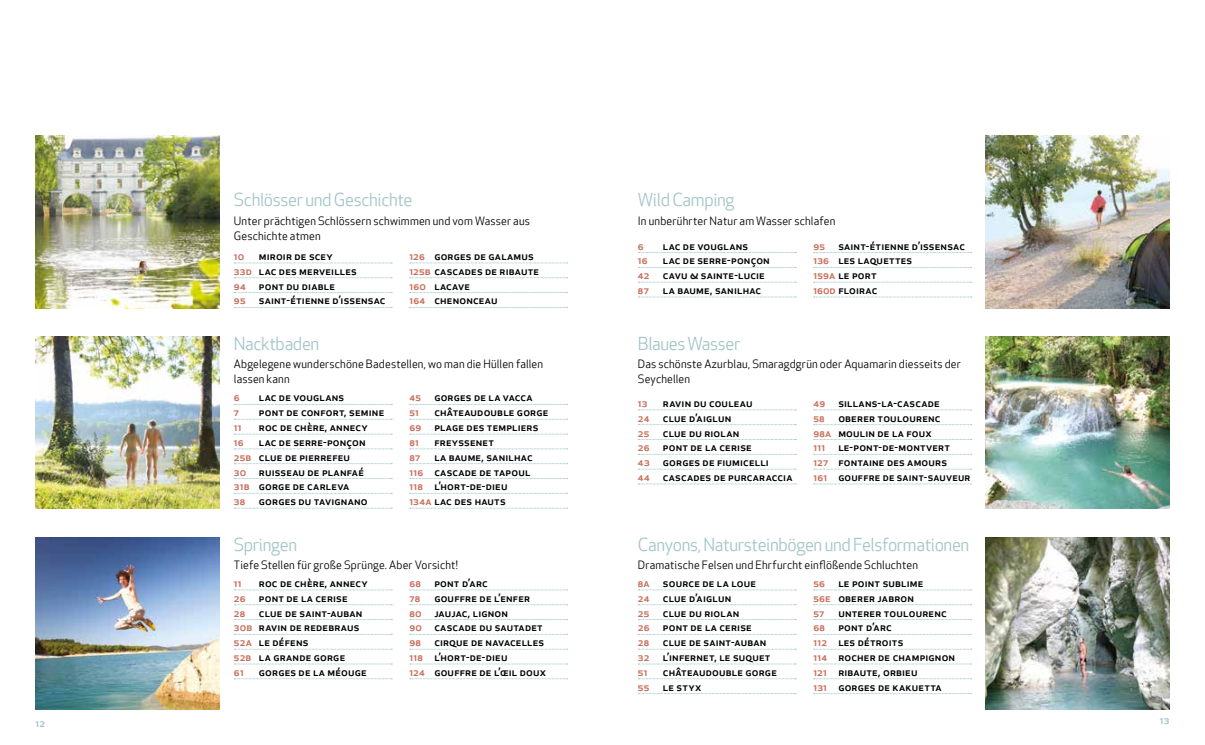
<style>
.page{position:relative;width:1205px;height:745px;background:#fff}
.page>*{position:absolute;margin:0;border:0;box-sizing:border-box;transform-origin:0 0}
.t1{font:17.5px "Apex New";letter-spacing:-.02em;color:#a3c5c8}
.t2{font:11.25px/14.8px "Apex New PS Medium Caps";letter-spacing:.015em;color:#000}
.t3{font:11.25px/15px "Apex New";letter-spacing:.015em;color:#000}
.t4{font:11.25px "Apex New PS Medium Caps";letter-spacing:.005em;color:#c86d59}
.t5{font:11.25px "Apex New PS Medium Caps";color:#a3c5c8}
.s1{color:#c86d59}
</style>
<div class="page">
<svg style="left:234px;top:404px;width:158px;height:1px"></svg>
<svg style="left:234px;top:418px;width:158px;height:1px"></svg>
<svg style="left:234px;top:433px;width:158px;height:1px"></svg>
<svg style="left:234px;top:448px;width:158px;height:1px"></svg>
<svg style="left:234px;top:463px;width:158px;height:1px"></svg>
<svg style="left:234px;top:478px;width:158px;height:1px"></svg>
<svg style="left:234px;top:507px;width:158px;height:1px"></svg>
<svg style="left:410px;top:404px;width:158px;height:1px"></svg>
<svg style="left:410px;top:418px;width:158px;height:1px"></svg>
<svg style="left:410px;top:433px;width:158px;height:1px"></svg>
<svg style="left:410px;top:448px;width:158px;height:1px"></svg>
<svg style="left:410px;top:463px;width:158px;height:1px"></svg>
<svg style="left:410px;top:478px;width:158px;height:1px"></svg>
<svg style="left:410px;top:507px;width:158px;height:1px"></svg>
<svg style="left:234px;top:589px;width:158px;height:1px"></svg>
<svg style="left:234px;top:604px;width:158px;height:1px"></svg>
<svg style="left:234px;top:648px;width:158px;height:1px"></svg>
<svg style="left:234px;top:663px;width:158px;height:1px"></svg>
<svg style="left:234px;top:678px;width:158px;height:1px"></svg>
<svg style="left:410px;top:589px;width:158px;height:1px"></svg>
<svg style="left:410px;top:604px;width:158px;height:1px"></svg>
<svg style="left:410px;top:648px;width:158px;height:1px"></svg>
<svg style="left:410px;top:663px;width:158px;height:1px"></svg>
<svg style="left:410px;top:678px;width:158px;height:1px"></svg>
<svg style="left:638px;top:252px;width:158px;height:1px"></svg>
<svg style="left:638px;top:267px;width:158px;height:1px"></svg>
<svg style="left:638px;top:282px;width:158px;height:1px"></svg>
<svg style="left:638px;top:296px;width:158px;height:1px"></svg>
<svg style="left:814px;top:252px;width:158px;height:1px"></svg>
<svg style="left:814px;top:267px;width:158px;height:1px"></svg>
<svg style="left:814px;top:282px;width:158px;height:1px"></svg>
<svg style="left:814px;top:296px;width:158px;height:1px"></svg>
<svg style="left:638px;top:409px;width:158px;height:1px"></svg>
<svg style="left:638px;top:424px;width:158px;height:1px"></svg>
<svg style="left:638px;top:439px;width:158px;height:1px"></svg>
<svg style="left:638px;top:468px;width:158px;height:1px"></svg>
<svg style="left:638px;top:483px;width:158px;height:1px"></svg>
<svg style="left:814px;top:409px;width:158px;height:1px"></svg>
<svg style="left:814px;top:424px;width:158px;height:1px"></svg>
<svg style="left:814px;top:439px;width:158px;height:1px"></svg>
<svg style="left:814px;top:468px;width:158px;height:1px"></svg>
<svg style="left:814px;top:483px;width:158px;height:1px"></svg>
<svg style="left:234px;top:262px;width:158px;height:1px"></svg>
<svg style="left:234px;top:277px;width:158px;height:1px"></svg>
<svg style="left:234px;top:292px;width:158px;height:1px"></svg>
<svg style="left:234px;top:307px;width:158px;height:1px"></svg>
<svg style="left:410px;top:262px;width:158px;height:1px"></svg>
<svg style="left:410px;top:277px;width:158px;height:1px"></svg>
<svg style="left:410px;top:292px;width:158px;height:1px"></svg>
<svg style="left:410px;top:307px;width:158px;height:1px"></svg>
<svg style="left:638px;top:589px;width:158px;height:1px"></svg>
<svg style="left:638px;top:604px;width:158px;height:1px"></svg>
<svg style="left:638px;top:648px;width:158px;height:1px"></svg>
<svg style="left:638px;top:663px;width:158px;height:1px"></svg>
<svg style="left:638px;top:678px;width:158px;height:1px"></svg>
<svg style="left:814px;top:589px;width:158px;height:1px"></svg>
<svg style="left:814px;top:604px;width:158px;height:1px"></svg>
<svg style="left:814px;top:648px;width:158px;height:1px"></svg>
<svg style="left:814px;top:663px;width:158px;height:1px"></svg>
<svg style="left:814px;top:678px;width:158px;height:1px"></svg>
<img style="left:35px;top:336px;width:185px;height:172px">
<img style="left:35px;top:537px;width:185px;height:172px">
<img style="left:985px;top:136px;width:184px;height:172px">
<img style="left:985px;top:336px;width:184px;height:172px">
<img style="left:35px;top:136px;width:185px;height:172px">
<img style="left:985px;top:537px;width:184px;height:172px">
<h1 class="t1" style="left:234px;top:190px;width:180px">Schlösser und Geschichte</h1>
<p class="t3" style="left:234px;top:214px;width:297px">Unter prächtigen Schlössern schwimmen und vom Wasser aus<br>Geschichte atmen</p>
<p class="t4" style="left:234px;top:249px;width:12px">10</p>
<p class="t2" style="left:234px;top:249px;width:153px;text-indent:25px">miroir de scey<br><span class="s1">33d</span> lac des merveilles<br><span class="s1">94</span> pont du diable<br><span class="s1">95</span> saint-étienne d’issensac</p>
<p class="t2" style="left:409px;top:249px;width:131px"><span class="s1">126</span> gorges de galamus<br><span class="s1">125b</span> cascades de ribaute<br><span class="s1">160</span> lacave<br><span class="s1">164</span> chenonceau</p>
<h1 class="t1" style="left:234px;top:333px;width:87px">Nacktbaden</h1>
<p class="t3" style="left:234px;top:357px;width:311px">Abgelegene wunderschöne Badestellen, wo man die Hüllen fallen lassen kann</p>
<p class="t4" style="left:234px;top:391px;width:7px">6</p>
<p class="t2" style="left:259px;top:390px;width:87px">lac de vouglans</p>
<p class="t4" style="left:234px;top:405px;width:7px">7</p>
<p class="t2" style="left:259px;top:405px;width:127px">pont de confort, semine</p>
<p class="t4" style="left:234px;top:420px;width:10px">11</p>
<p class="t2" style="left:259px;top:419px;width:110px">roc de chère, annecy</p>
<p class="t4" style="left:234px;top:435px;width:11px">16</p>
<p class="t2" style="left:234px;top:434px;width:135px;text-indent:25px">lac de serre-ponçon<br><span class="s1">25b</span> clue de pierrefeu<br><span class="s1">30</span> ruisseau de planfaé<br><span class="s1">31b</span> gorge de carleva<br><span class="s1">38</span> gorges du tavignano</p>
<p class="t2" style="left:409px;top:390px;width:125px"><span class="s1">45</span> gorges de la vacca<br><span class="s1">51</span></p>
<p class="t2" style="left:409px;top:405px;width:141px;text-indent:25px">châteaudouble gorge<br><span class="s1">69</span> plage des templiers<br><span class="s1">81</span></p>
<p class="t2" style="left:434px;top:434px;width:61px">freyssenet</p>
<p class="t2" style="left:409px;top:449px;width:125px;text-indent:25px">la baume, sanilhac<br><span class="s1">116</span> cascade de tapoul<br><span class="s1">118</span> l’hort-de-dieu<br><span class="s1">134a</span> lac des hauts</p>
<p class="t4" style="left:409px;top:450px;width:12px">87</p>
<h1 class="t1" style="left:234px;top:534px;width:65px">Springen</h1>
<p class="t3" style="left:234px;top:557px;width:225px">Tiefe Stellen für große Sprünge. Aber Vorsicht!</p>
<p class="t2" style="left:234px;top:575px;width:135px;text-indent:25px">roc de chère, annecy<br><span class="s1">26</span> pont de la cerise<br><span class="s1">28</span> clue de saint-auban<br><span class="s1">30b</span> ravin de redebraus<br><span class="s1">52a</span> le défens<br><span class="s1">52b</span> la grande gorge<br><span class="s1">61</span></p>
<p class="t4" style="left:234px;top:576px;width:10px">11</p>
<p class="t2" style="left:259px;top:664px;width:109px">gorges de la méouge</p>
<p class="t2" style="left:409px;top:575px;width:80px"><span class="s1">68</span> pont d’arc<br><span class="s1">78</span></p>
<p class="t2" style="left:409px;top:590px;width:138px;text-indent:25px">gouffre de l’enfer<br><span class="s1">80</span> jaujac, lignon<br><span class="s1">90</span> cascade du sautadet<br><span class="s1">98</span> cirque de navacelles<br><span class="s1">118</span> l’hort-de-dieu<br><span class="s1">124</span> gouffre de l’œil doux</p>
<h1 class="t1" style="left:638px;top:190px;width:98px">Wild Camping</h1>
<p class="t3" style="left:638px;top:214px;width:199px">In unberührter Natur am Wasser schlafen</p>
<p class="t4" style="left:638px;top:239px;width:7px">6</p>
<p class="t2" style="left:663px;top:238px;width:87px">lac de vouglans</p>
<p class="t4" style="left:638px;top:254px;width:11px">16</p>
<p class="t2" style="left:638px;top:253px;width:133px;text-indent:25px">lac de serre-ponçon<br><span class="s1">42</span> cavu &amp; sainte-lucie<br><span class="s1">87</span></p>
<p class="t2" style="left:663px;top:283px;width:100px">la baume, sanilhac</p>
<p class="t2" style="left:813px;top:238px;width:153px"><span class="s1">95</span> saint-étienne d’issensac<br><span class="s1">136</span> les laquettes<br><span class="s1">159a</span> le port<br><span class="s1">160d</span> floirac</p>
<h1 class="t1" style="left:638px;top:333px;width:104px">Blaues Wasser</h1>
<p class="t3" style="left:638px;top:357px;width:324px">Das schönste Azurblau, Smaragdgrün oder Aquamarin diesseits der<br>Seychellen</p>
<p class="t4" style="left:638px;top:396px;width:11px">13</p>
<p class="t2" style="left:638px;top:395px;width:156px;text-indent:25px">ravin du couleau<br><span class="s1">24</span> clue d’aiglun<br><span class="s1">25</span> clue du riolan<br><span class="s1">26</span> pont de la cerise<br><span class="s1">43</span> gorges de fiumicelli<br><span class="s1">44</span> cascades de purcaraccia</p>
<p class="t2" style="left:813px;top:395px;width:159px"><span class="s1">49</span> sillans-la-cascade<br><span class="s1">58</span> oberer toulourenc<br><span class="s1">98a</span> moulin de la foux<br><span class="s1">111</span> le-pont-de-montvert<br><span class="s1">127</span> fontaine des amours<br><span class="s1">161</span> gouffre de saint-sauveur</p>
<h1 class="t1" style="left:638px;top:534px;width:333px">Canyons, Natursteinbögen und Felsformationen</h1>
<p class="t3" style="left:638px;top:557px;width:281px">Dramatische Felsen und Ehrfurcht einflößende Schluchten</p>
<p class="t2" style="left:638px;top:575px;width:134px"><span class="s1">8a</span> source de la loue<br><span class="s1">24</span> clue d’aiglun<br><span class="s1">25</span> clue du riolan<br><span class="s1">26</span> pont de la cerise<br><span class="s1">28</span> clue de saint-auban<br><span class="s1">32</span> l’infernet, le suquet<br><span class="s1">51</span></p>
<p class="t2" style="left:638px;top:664px;width:141px;text-indent:25px">châteaudouble gorge<br><span class="s1">55</span> le styx</p>
<p class="t2" style="left:813px;top:575px;width:143px"><span class="s1">56</span> le point sublime<br><span class="s1">56e</span> oberer jabron<br><span class="s1">57</span> unterer toulourenc<br><span class="s1">68</span> pont d’arc<br><span class="s1">112</span> les détroits<br><span class="s1">114</span> rocher de champignon<br><span class="s1">121</span> ribaute, orbieu<br><span class="s1">131</span> gorges de kakuetta</p>
<p class="t5" style="left:35px;top:715px;width:11px">12</p>
<p class="t5" style="left:1160px;top:713px;width:11px">13</p>
</div>
